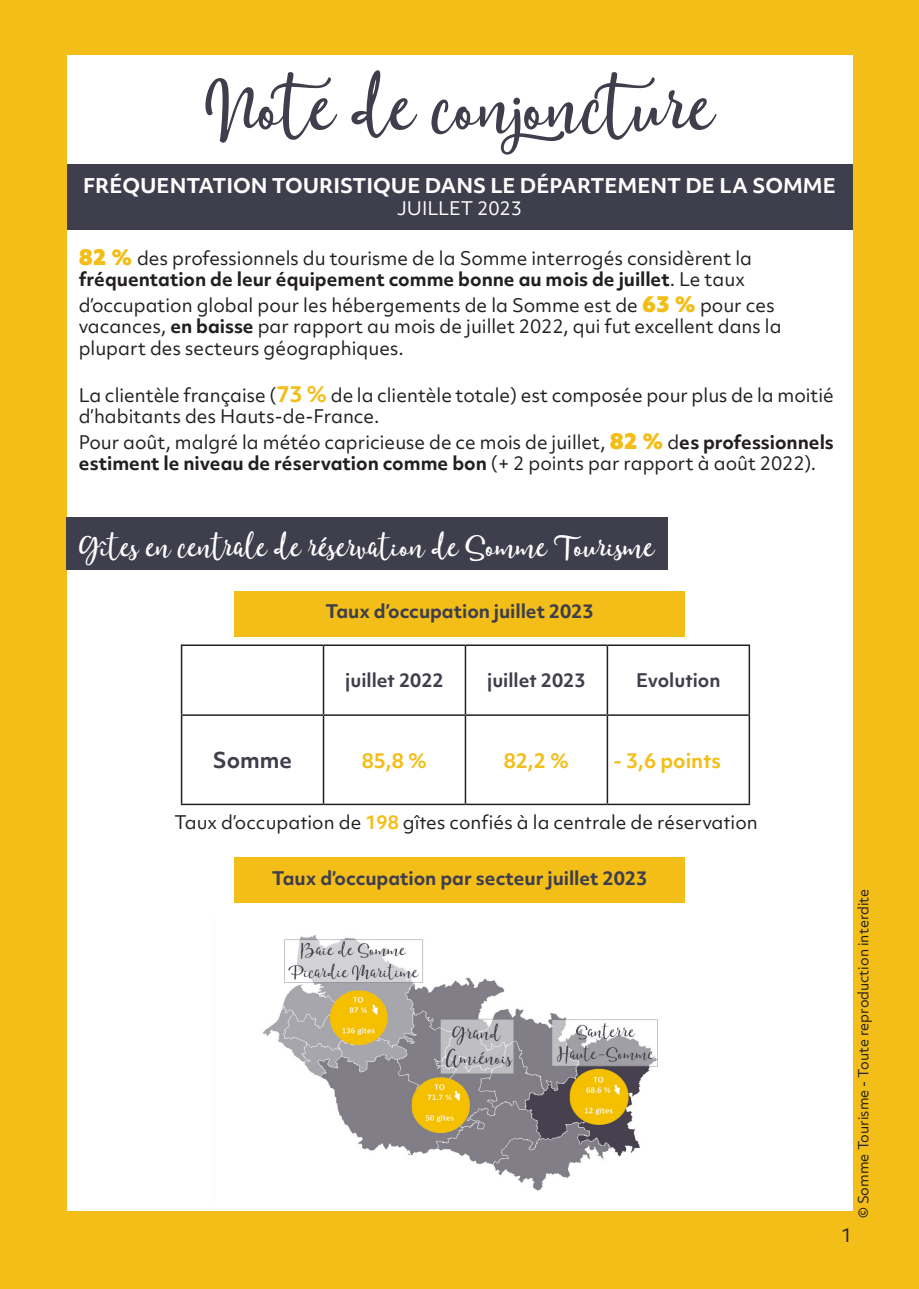
<style>
.page{position:relative;width:919px;height:1289px;background:#fff}
.page>*{position:absolute;margin:0;border:0;box-sizing:border-box;transform-origin:0 0}
.t1{font:85.5px "Moments";color:#3e3e4c}
.t2{font:36px "Moments";color:#fff}
.t3{font:700 21px "Objektiv Mk 1";color:#3e3e4c}
.t4{font:700 19.5px "Objektiv Mk 2";color:#fff}
.t5{font:700 19.5px "Objektiv Mk 1";color:#f3be18}
.t6{font:18px/21.6px "Objektiv Mk 2";color:#231f20}
.t7{font:700 18px "Objektiv Mk 2";color:#3e3e4c}
.t8{font:700 18px "Objektiv Mk 2";color:#231f20}
.t9{font:18px "Objektiv Mk 1";color:#231f20}
.t10{font:700 18px "Objektiv Mk 1";color:#3e3e4c}
.t11{font:18px "Objektiv Mk 2";color:#fff}
.t12{font:13.5px "Objektiv Mk 2";color:#231f20}
.s1{font-weight:900;font-size:21px;color:#f3be18}
.s2{font-weight:400}
.s3{font-weight:700}
.s4{font-weight:700;font-size:21px;color:#f3be18}
.s5{font-weight:700;color:#f3be18}
</style>
<div class="page">
<div style="left:0;top:0;width:918px;height:1288px;background:#f3be18"></div>
<div style="left:67px;top:55px;width:785px;height:1155px;background:#fff"></div>
<div style="left:67px;top:164px;width:785px;height:66px;background:#3e3e4c"></div>
<div style="left:67px;top:517px;width:600px;height:52px;background:#3e3e4c"></div>
<div style="left:234px;top:590px;width:451px;height:46px;background:#f3be18"></div>
<hr style="left:181px;top:644px;width:142px;height:2px;background:#231f20">
<hr style="left:181px;top:646px;width:1px;height:68px;background:#231f20">
<hr style="left:323px;top:644px;width:142px;height:2px;background:#231f20">
<hr style="left:323px;top:646px;width:1px;height:68px;background:#231f20">
<hr style="left:465px;top:644px;width:142px;height:2px;background:#231f20">
<hr style="left:464px;top:646px;width:2px;height:68px;background:#231f20">
<hr style="left:607px;top:644px;width:143px;height:2px;background:#231f20">
<hr style="left:606px;top:646px;width:2px;height:68px;background:#231f20">
<hr style="left:748px;top:646px;width:2px;height:68px;background:#231f20">
<hr style="left:181px;top:714px;width:142px;height:2px;background:#231f20">
<hr style="left:181px;top:716px;width:1px;height:87px;background:#231f20">
<hr style="left:323px;top:714px;width:142px;height:2px;background:#231f20">
<hr style="left:323px;top:716px;width:1px;height:87px;background:#231f20">
<hr style="left:465px;top:714px;width:142px;height:2px;background:#231f20">
<hr style="left:464px;top:716px;width:2px;height:87px;background:#231f20">
<hr style="left:607px;top:714px;width:143px;height:2px;background:#231f20">
<hr style="left:606px;top:716px;width:2px;height:87px;background:#231f20">
<hr style="left:748px;top:716px;width:2px;height:87px;background:#231f20">
<hr style="left:181px;top:803px;width:142px;height:2px;background:#231f20">
<hr style="left:323px;top:803px;width:142px;height:2px;background:#231f20">
<hr style="left:465px;top:803px;width:142px;height:2px;background:#231f20">
<hr style="left:607px;top:803px;width:143px;height:2px;background:#231f20">
<div style="left:234px;top:856px;width:451px;height:46px;background:#f3be18"></div>
<img style="left:262px;top:935px;width:396px;height:256px">
<p class="t1" style="left:204px;top:54px;width:505px">Note de conjoncture</p>
<p class="t4" style="left:83px;top:172px;width:754px">FRÉQUENTATION TOURISTIQUE DANS LE DÉPARTEMENT DE LA SOMME</p>
<p class="t11" style="left:397px;top:195px;width:126px">JUILLET 2023</p>
<p class="t6" style="left:79px;top:247px;width:675px"><span class="s1">82 %</span> des professionnels du tourisme de la Somme interrogés considèrent la</p>
<p class="t8" style="left:79px;top:267px;width:667px">fréquentation de leur équipement comme bonne au mois de juillet<span class="s2">. Le taux</span></p>
<p class="t6" style="left:79px;top:294px;width:697px">d’occupation global pour les hébergements de la Somme est de <span class="s1">63 %</span> pour ces</p>
<p class="t6" style="left:79px;top:315px;width:704px">vacances, <span class="s3">en baisse</span> par rapport au mois de juillet 2022, qui fut excellent dans la</p>
<p class="t6" style="left:79px;top:337px;width:326px">plupart des secteurs géographiques.</p>
<p class="t6" style="left:79px;top:384px;width:756px">La clientèle française (<span class="s4">73 %</span> de la clientèle totale) est composée pour plus de la moitié d’habitants des Hauts-de-France.</p>
<p class="t6" style="left:79px;top:431px;width:756px">Pour août, malgré la météo capricieuse de ce mois de juillet, <span class="s1">82 %</span> d<span class="s3">es professionnels estiment le niveau de réservation comme bon</span> (+ 2 points par rapport à août 2022).</p>
<p class="t2" style="left:79px;top:524px;width:574px">Gîtes en centrale de réservation de Somme Tourisme</p>
<p class="t7" style="left:325px;top:599px;width:270px">Taux d’occupation juillet 2023</p>
<p class="t10" style="left:345px;top:668px;width:100px">juillet 2022</p>
<p class="t10" style="left:487px;top:668px;width:100px">juillet 2023</p>
<p class="t10" style="left:636px;top:668px;width:86px">Evolution</p>
<p class="t3" style="left:213px;top:745px;width:81px">Somme</p>
<p class="t5" style="left:362px;top:746px;width:67px">85,8 %</p>
<p class="t5" style="left:503px;top:746px;width:67px">82,2 %</p>
<p class="t5" style="left:613px;top:746px;width:109px">- 3,6 points</p>
<p class="t9" style="left:174px;top:809px;width:585px">Taux d’occupation de <span class="s5">198</span> gîtes confiés à la centrale de réservation</p>
<p class="t7" style="left:272px;top:865px;width:377px">Taux d’occupation par secteur juillet 2023</p>
<p class="t6" style="left:841px;top:1224px;width:13px">1</p>
<p class="t12" style="left:854px;top:1218px;width:331px;rotate:-90deg">© Somme Tourisme - Toute reproduction interdite</p>
</div>
